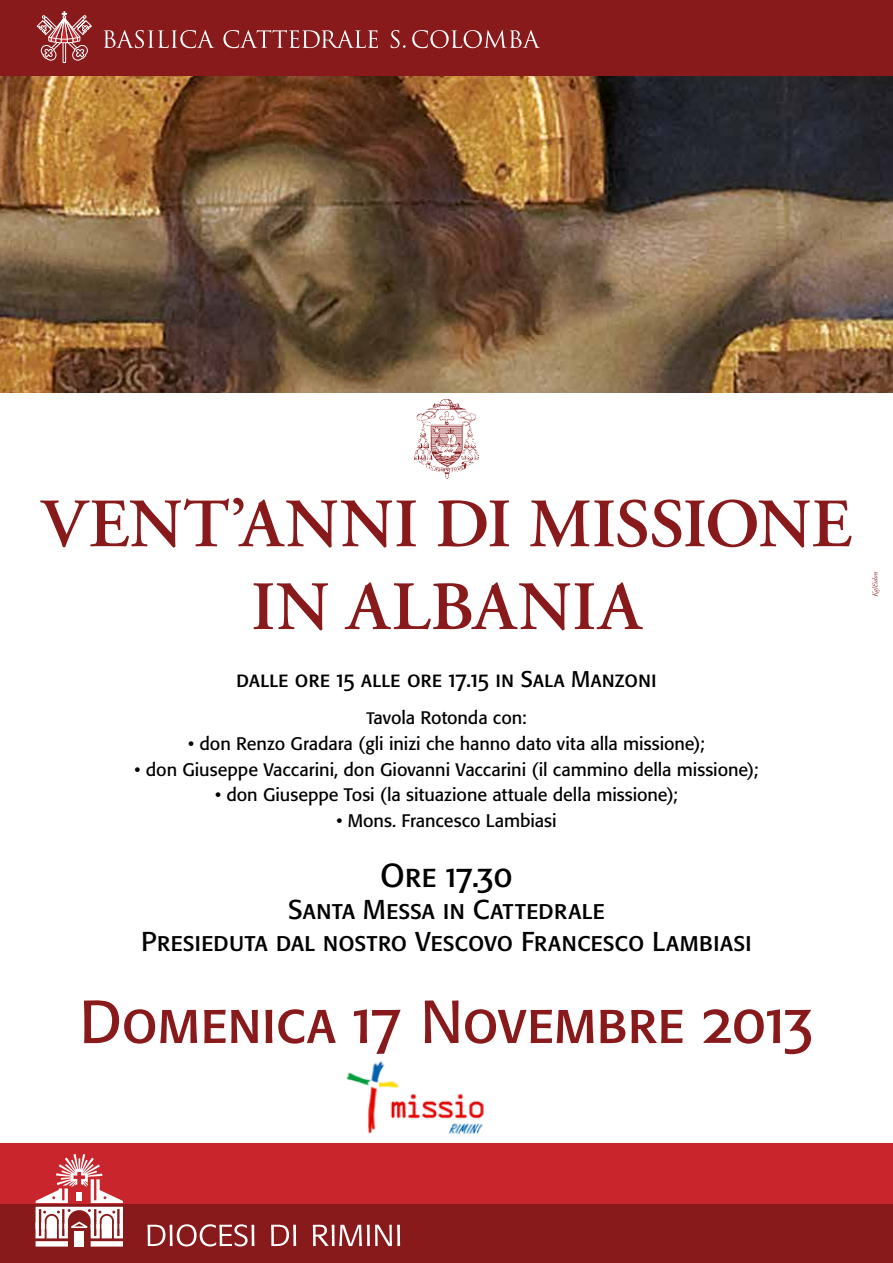
<style>
.page{position:relative;width:893px;height:1263px;background:#fff}
.page>*{position:absolute;margin:0;border:0;box-sizing:border-box;transform-origin:0 0}
.t1{font:600 69px/82.8px "Adobe Garamond Pro";color:#891a1c;text-align:center}
.t2{font:60px "Formata Regular SC";letter-spacing:-.01em;color:#891a1c}
.t3{font:33px "Formata Regular SC";color:#000}
.t4{font:27px/32.4px "Formata Regular SC";color:#000;text-align:center}
.t5{font:22.5px "Formata Regular SC";letter-spacing:.005em;color:#000}
.t6{font:18px "Formata";letter-spacing:-.005em;color:#000}
.s1{font-size:16.5px}
</style>
<div class="page">
<img style="left:0;top:75px;width:893px;height:318px">
<svg style="left:872px;top:572px;width:7px;height:25px"></svg>
<img style="left:415px;top:400px;width:63px;height:79px">
<div style="left:0;top:1203px;width:893px;height:60px;background:#891a1c"></div>
<div style="left:0;top:1143px;width:893px;height:60px;background:#c9252c"></div>
<svg style="left:147px;top:1224px;width:107px;height:22px"></svg>
<svg style="left:271px;top:1225px;width:25px;height:21px"></svg>
<svg style="left:313px;top:1225px;width:87px;height:21px"></svg>
<div style="left:0;top:0;width:893px;height:75px;background:#891a1c"></div>
<svg style="left:104px;top:30px;width:110px;height:18px"></svg>
<svg style="left:223px;top:30px;width:155px;height:18px"></svg>
<svg style="left:391px;top:30px;width:15px;height:18px"></svg>
<svg style="left:412px;top:30px;width:128px;height:18px"></svg>
<svg style="left:37px;top:11px;width:55px;height:52px"></svg>
<div style="left:75px;top:1231px;width:9px;height:16px;background:#fff"></div>
<svg style="left:36px;top:1154px;width:87px;height:92px"></svg>
<img style="left:346px;top:1061px;width:138px;height:74px">
<h1 class="t1" style="left:41px;top:484px;width:812px">VENT’ANNI DI MISSIONE<br>IN ALBANIA</h1>
<p class="t5" style="left:236px;top:665px;width:422px">dalle ore 15 alle ore 17.15 in Sala Manzoni</p>
<p class="t6" style="left:366px;top:706px;width:162px"><span class="s1">T</span>avola Rotonda con:</p>
<p class="t6" style="left:188px;top:732px;width:518px">• don Renzo Gradara (gli inizi che hanno dato vita alla missione);</p>
<p class="t6" style="left:135px;top:758px;width:625px">• don Giuseppe Vaccarini, don Giovanni Vaccarini (il cammino della missione);</p>
<p class="t6" style="left:215px;top:784px;width:464px">• don Giuseppe Tosi (la situazione attuale della missione);</p>
<p class="t6" style="left:336px;top:810px;width:222px">• Mons. Francesco Lambiasi</p>
<h3 class="t3" style="left:380px;top:855px;width:134px">Ore 17.30</h3>
<h3 class="t4" style="left:141px;top:893px;width:612px">Santa Messa in Cattedrale<br>Presieduta dal nostro Vescovo Francesco Lambiasi</h3>
<h2 class="t2" style="left:80px;top:985px;width:735px">Domenica 17 Novembre 2013</h2>
</div>
